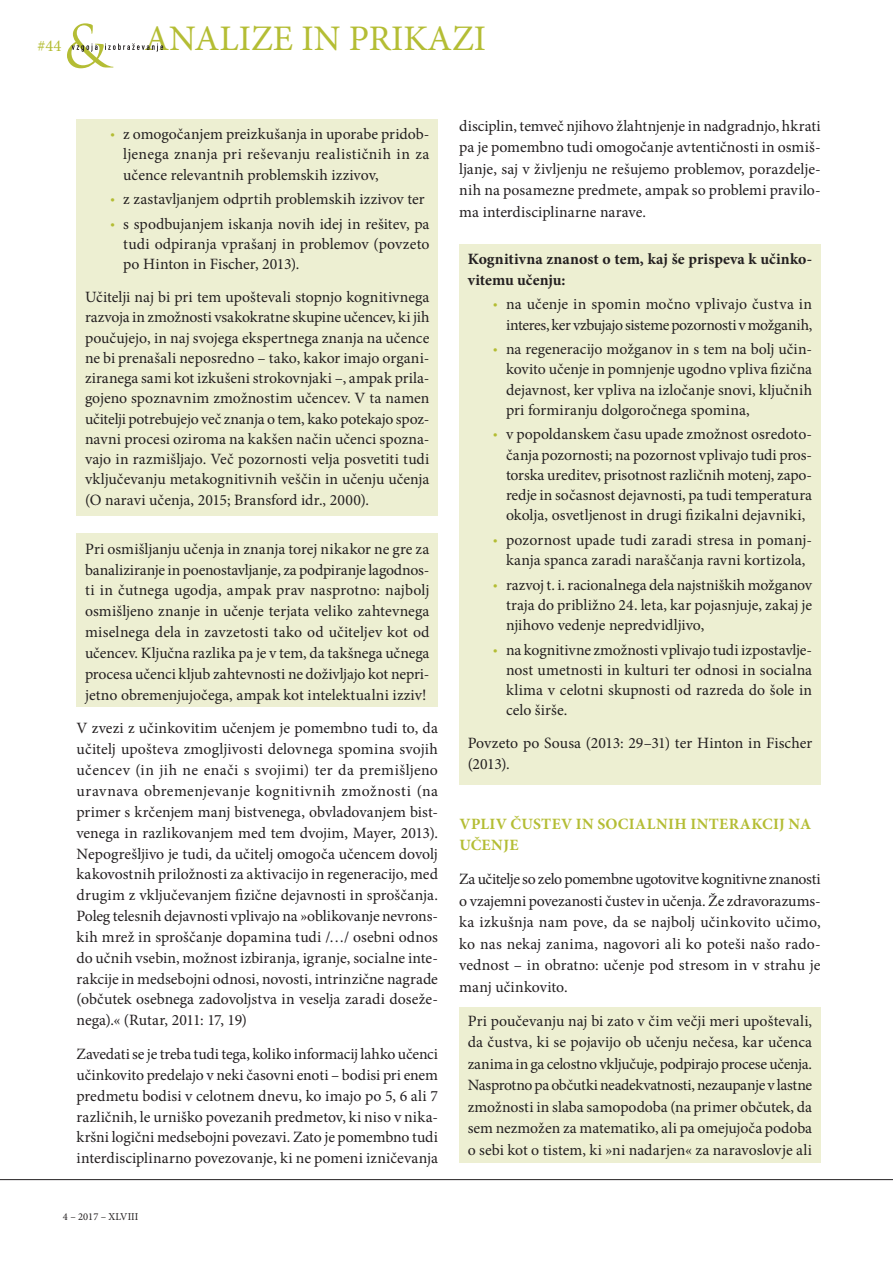
<style>
.page{position:relative;width:893px;height:1263px;background:#fff}
.page>*{position:absolute;margin:0;border:0;box-sizing:border-box;transform-origin:0 0}
.t1{font:36px "Minion Pro";color:#b4bd34}
.t2{font:16.5px "Minion Pro";color:#b4bd34}
.t3{font:15.75px/20.2px "Minion Pro";color:#231f20;text-align:justify}
.t4{font:700 15.75px/20.2px "Minion Pro";letter-spacing:.005em;color:#231f20}
.t5{font:700 15.75px/21.5px "Minion Pro";letter-spacing:.03em;color:#b4bd34}
.t6{font:10.5px "Minion Pro";color:#231f20}
.s1{font-family:"Myriad Pro";color:#b4bd34}
</style>
<div class="page">
<hr style="left:0;top:1179px;width:893px;height:1px;background:#231f20">
<div style="left:77px;top:533px;width:361px;height:174px;background:#edefd2"></div>
<div style="left:459px;top:1008px;width:362px;height:155px;background:#edefd2"></div>
<div style="left:77px;top:119px;width:361px;height:397px;background:#edefd2"></div>
<div style="left:459px;top:244px;width:362px;height:541px;background:#edefd2"></div>
<svg style="left:67px;top:23px;width:96px;height:45px"></svg>
<p class="t2" style="left:38px;top:35px;width:25px">#44</p>
<h1 class="t1" style="left:144px;top:14px;width:343px">ANALIZE IN PRIKAZI</h1>
<p class="t3" style="left:123px;top:124px;width:308px;text-indent:-13px"><span class="s1">•</span> z omogočanjem preizkušanja in uporabe pridob&shy;ljenega znanja pri reševanju realističnih in za učence relevantnih problemskih izzivov,</p>
<p class="t3" style="left:111px;top:189px;width:316px"><span class="s1">•</span> z zastavljanjem odprtih problemskih izzivov ter</p>
<p class="t3" style="left:123px;top:213px;width:308px;text-indent:-13px"><span class="s1">•</span> s spodbujanjem iskanja novih idej in rešitev, pa tudi odpiranja vprašanj in problemov (povzeto po Hinton in Fischer, 2013).</p>
<p class="t3" style="left:85px;top:287px;width:346px">Učitelji naj bi pri tem upoštevali stopnjo kognitivnega razvoja in zmožnosti vsakokratne skupine učencev, ki jih poučujejo, in naj svojega ekspertnega znanja na učence ne bi prenašali neposredno – tako, kakor imajo organi&shy;ziranega sami kot izkušeni strokovnjaki –, ampak prila&shy;gojeno spoznavnim zmožnostim učencev. V ta namen učitelji potrebujejo več znanja o tem, kako potekajo spoz&shy;navni procesi oziroma na kakšen način učenci spozna&shy;vajo in razmišljajo. Več pozornosti velja posvetiti tudi vključevanju metakognitivnih veščin in učenju učenja (O naravi učenja, 2015; Bransford idr., 2000).</p>
<p class="t3" style="left:85px;top:538px;width:346px;line-height:20.9px">Pri osmišljanju učenja in znanja torej nikakor ne gre za banaliziranje in poenostavljanje, za podpiranje lagodnos&shy;ti in čutnega ugodja, ampak prav nasprotno: najbolj osmišljeno znanje in učenje terjata veliko zahtevnega miselnega dela in zavzetosti tako od učiteljev kot od učencev. Ključna razlika pa je v tem, da takšnega učnega procesa učenci kljub zahtevnosti ne doživljajo kot nepri&shy;jetno obremenjujočega, ampak kot intelektualni izziv!</p>
<p class="t3" style="left:77px;top:718px;width:363px;line-height:20.9px">V zvezi z učinkovitim učenjem je pomembno tudi to, da učitelj upošteva zmogljivosti delovnega spomina svojih učencev (in jih ne enači s svojimi) ter da premišljeno uravnava obremenjevanje kognitivnih zmožnosti (na primer s krčenjem manj bistvenega, obvladovanjem bist&shy;venega in razlikovanjem med tem dvojim, Mayer, 2013).<br>Nepogrešljivo je tudi, da učitelj omogoča učencem dovolj kakovostnih priložnosti za aktivacijo in regeneracijo, med drugim z vključevanjem fizične dejavnosti in sproščanja.<br>Poleg telesnih dejavnosti vplivajo na »oblikovanje nevrons&shy;kih mrež in sproščanje dopamina tudi /…/ osebni odnos do učnih vsebin, možnost izbiranja, igranje, socialne inte&shy;rakcije in medsebojni odnosi, novosti, intrinzične nagrade (občutek osebnega zadovoljstva in veselja zaradi doseže&shy;nega).« (Rutar, 2011: 17, 19)</p>
<p class="t3" style="left:77px;top:1043px;width:363px;line-height:20.9px">Zavedati se je treba tudi tega, koliko informacij lahko učenci učinkovito predelajo v neki časovni enoti – bodisi pri enem predmetu bodisi v celotnem dnevu, ko imajo po 5, 6 ali 7 različnih, le urniško povezanih predmetov, ki niso v nika&shy;kršni logični medsebojni povezavi. Zato je pomembno tudi interdisciplinarno povezovanje, ki ne pomeni izničevanja</p>
<p class="t3" style="left:459px;top:115px;width:363px;line-height:21.6px">disciplin, temveč njihovo žlahtnjenje in nadgradnjo, hkrati pa je pomembno tudi omogočanje avtentičnosti in osmiš&shy;ljanje, saj v življenju ne rešujemo problemov, porazdelje&shy;nih na posamezne predmete, ampak so problemi pravilo&shy;ma interdisciplinarne narave.</p>
<p class="t4" style="left:468px;top:249px;width:346px">Kognitivna znanost o tem, kaj še prispeva k učinko&shy;vitemu učenju:</p>
<p class="t3" style="left:493px;top:294px;width:320px;text-align:right"><span class="s1">•</span> na učenje in spomin močno vplivajo čustva in interes, ker vzbujajo sisteme pozornosti v možganih,</p>
<p class="t3" style="left:506px;top:339px;width:308px;text-indent:-13px"><span class="s1">•</span> na regeneracijo možganov in s tem na bolj učin&shy;kovito učenje in pomnjenje ugodno vpliva fizična dejavnost, ker vpliva na izločanje snovi, ključnih pri formiranju dolgoročnega spomina,</p>
<p class="t3" style="left:506px;top:424px;width:308px;text-indent:-13px"><span class="s1">•</span> v popoldanskem času upade zmožnost osredoto&shy;čanja pozornosti; na pozornost vplivajo tudi pros&shy;torska ureditev, prisotnost različnih motenj, zapo&shy;redje in sočasnost dejavnosti, pa tudi temperatura okolja, osvetljenost in drugi fizikalni dejavniki,</p>
<p class="t3" style="left:493px;top:530px;width:320px;text-align:center"><span class="s1">•</span> pozornost upade tudi zaradi stresa in pomanj&shy;kanja spanca zaradi naraščanja ravni kortizola,</p>
<p class="t3" style="left:506px;top:574px;width:308px;text-indent:-13px"><span class="s1">•</span> razvoj t. i. racionalnega dela najstniških možganov traja do približno 24. leta, kar pojasnjuje, zakaj je njihovo vedenje nepredvidljivo,</p>
<p class="t3" style="left:506px;top:639px;width:308px;text-indent:-13px"><span class="s1">•</span> na kognitivne zmožnosti vplivajo tudi izpostavlje&shy;nost umetnosti in kulturi ter odnosi in socialna klima v celotni skupnosti od razreda do šole in celo širše.</p>
<p class="t3" style="left:468px;top:733px;width:346px">Povzeto po Sousa (2013: 29–31) ter Hinton in Fischer (2013).</p>
<p class="t5" style="left:459px;top:813px;width:353px">Vpliv čustev in socialnih interakcij na učenje</p>
<p class="t3" style="left:459px;top:869px;width:363px;line-height:21.5px">Za učitelje so zelo pomembne ugotovitve kognitivne znanosti o vzajemni povezanosti čustev in učenja. Že zdravorazums&shy;ka izkušnja nam pove, da se najbolj učinkovito učimo, ko nas nekaj zanima, nagovori ali ko poteši našo rado&shy;vednost – in obratno: učenje pod stresom in v strahu je manj učinkovito.</p>
<p class="t3" style="left:468px;top:1010px;width:346px;line-height:21.5px">Pri poučevanju naj bi zato v čim večji meri upoštevali, da čustva, ki se pojavijo ob učenju nečesa, kar učenca zanima in ga celostno vključuje, podpirajo procese učenja.<br>Nasprotno pa občutki neadekvatnosti, nezaupanje v lastne zmožnosti in slaba samopodoba (na primer občutek, da sem nezmožen za matematiko, ali pa omejujoča podoba o sebi kot o tistem, ki »ni nadarjen« za naravoslovje ali</p>
<p class="t6" style="left:63px;top:1210px;width:77px">4 – 2017 – XLVIII</p>
</div>
